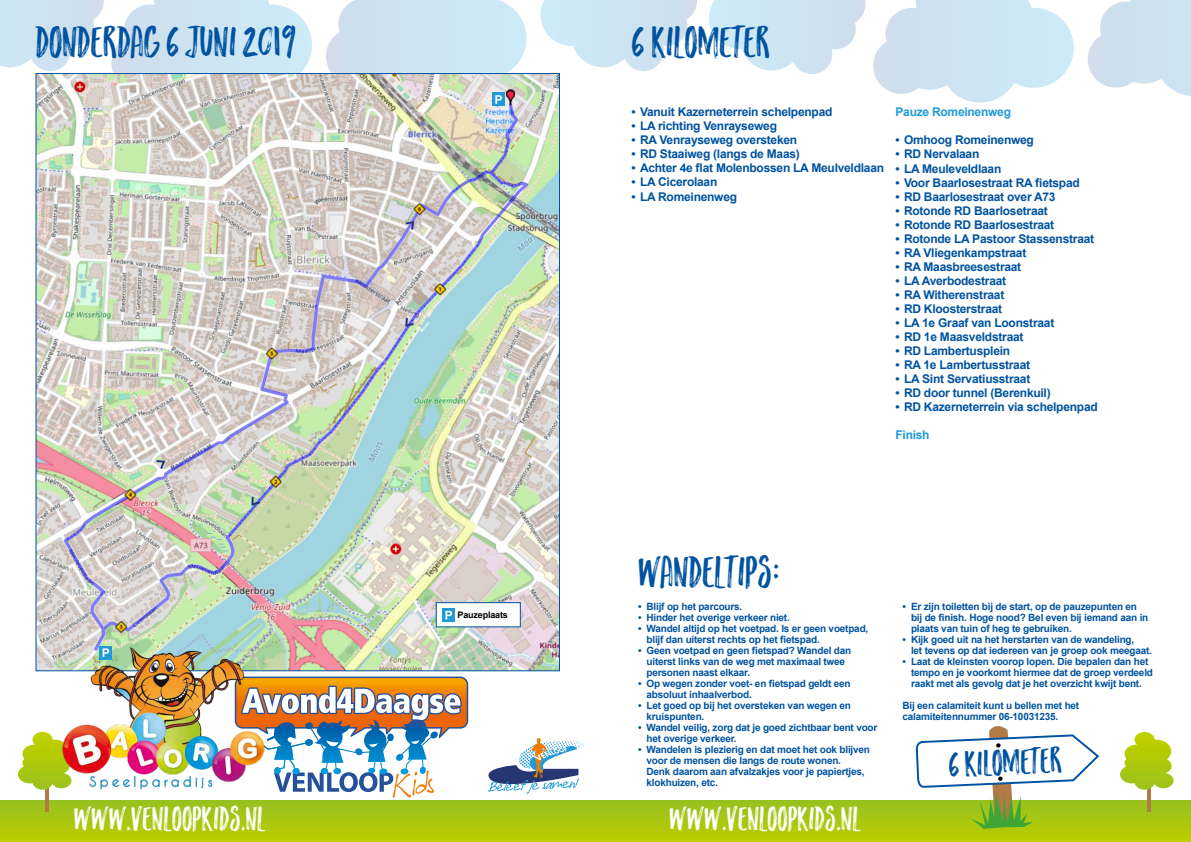
<style>
.page{position:relative;width:1191px;height:842px;background:#fff}
.page>*{position:absolute;margin:0;border:0;box-sizing:border-box;transform-origin:0 0}
.t1{font:43.7px "Hello Sunshine Marker";color:#0053a1}
.t2{font:35.7px "Hello Sunshine Marker";color:#0053a1}
.t3{font:33.7px "Hello Sunshine Marker";color:#fff}
.t4{font:700 12px "Arial";letter-spacing:-.02em;color:#0053a1}
.t5{font:700 12px "Arial";letter-spacing:-.02em;color:#209bd7}
.t6{font:700 10px/11px "Arial";letter-spacing:-.02em;color:#0053a1}
.t7{font:700 9px "Arial";letter-spacing:-.02em;color:#000}
</style>
<div class="page">
<div style="left:0;top:800px;width:1191px;height:42px;background:linear-gradient(to bottom,#96c121,#bbcd00)"></div>
<hr style="left:45px;top:777px;width:4px;height:34px;background:#b17a47">
<svg style="left:18px;top:732px;width:29px;height:58px"></svg>
<svg style="left:1146px;top:790px;width:4px;height:21px"></svg>
<svg style="left:1120px;top:732px;width:53px;height:58px"></svg>
<svg style="left:0;top:0;width:104px;height:71px"></svg>
<svg style="left:709px;top:0;width:156px;height:74px"></svg>
<svg style="left:540px;top:0;width:157px;height:71px"></svg>
<svg style="left:1087px;top:0;width:104px;height:96px"></svg>
<svg style="left:111px;top:0;width:201px;height:73px;background:#d2e7f3"></svg>
<svg style="left:873px;top:0;width:200px;height:103px"></svg>
<svg style="left:916px;top:726px;width:184px;height:116px"></svg>
<svg style="left:275px;top:676px;width:193px;height:122px"></svg>
<svg style="left:488px;top:738px;width:96px;height:56px"></svg>
<img style="left:38px;top:75px;width:520px;height:594px">
<svg style="left:404px;top:220px;width:11px;height:11px"></svg>
<svg style="left:404px;top:317px;width:11px;height:11px"></svg>
<svg style="left:155px;top:459px;width:12px;height:11px"></svg>
<svg style="left:250px;top:496px;width:11px;height:11px"></svg>
<img style="left:47px;top:632px;width:228px;height:170px">
<svg style="left:100px;top:646px;width:12px;height:13px"></svg>
<svg style="left:103px;top:648px;width:6px;height:9px"></svg>
<div style="left:436px;top:602px;width:85px;height:25px;background:#fff;border:1px solid #0053a1"></div>
<div style="left:443px;top:608px;width:12px;height:14px;background:#209bd7"></div>
<svg style="left:445px;top:611px;width:7px;height:8px"></svg>
<div style="left:492px;top:92px;width:13px;height:14px;background:#209bd7"></div>
<svg style="left:326px;top:0;width:200px;height:104px;background:#cfdee5"></svg>
<h1 class="t1" style="left:36px;top:17px;width:262px">DONDERDAG 6 JUNI 2019</h1>
<h1 class="t1" style="left:631px;top:17px;width:141px">6 KILOMETER</h1>
<p class="t4" style="left:631px;top:104px;width:202px">• Vanuit Kazerneterrein schelpenpad</p>
<p class="t4" style="left:631px;top:118px;width:147px">• LA richting Venrayseweg</p>
<p class="t4" style="left:631px;top:132px;width:167px">• RA Venrayseweg oversteken</p>
<p class="t4" style="left:631px;top:146px;width:170px">• RD Staaiweg (langs de Maas)</p>
<p class="t4" style="left:631px;top:160px;width:254px">• Achter 4e flat Molenbossen LA Meulveldlaan</p>
<p class="t4" style="left:631px;top:174px;width:87px">• LA Cicerolaan</p>
<p class="t4" style="left:631px;top:188px;width:107px">• LA Romeinenweg</p>
<p class="t5" style="left:895px;top:104px;width:117px">Pauze Romeinenweg</p>
<p class="t4" style="left:895px;top:132px;width:140px">• Omhoog Romeinenweg</p>
<p class="t4" style="left:895px;top:146px;width:85px">• RD Nervalaan</p>
<p class="t4" style="left:895px;top:160px;width:107px">• LA Meuleveldlaan</p>
<p class="t4" style="left:895px;top:174px;width:186px">• Voor Baarlosestraat RA fietspad</p>
<p class="t4" style="left:895px;top:188px;width:162px">• RD Baarlosestraat over A73</p>
<p class="t4" style="left:895px;top:202px;width:154px">• Rotonde RD Baarlosetraat</p>
<p class="t4" style="left:895px;top:216px;width:160px">• Rotonde RD Baarlosestraat</p>
<p class="t4" style="left:895px;top:230px;width:200px">• Rotonde LA Pastoor Stassenstraat</p>
<p class="t4" style="left:895px;top:244px;width:132px">• RA Vliegenkampstraat</p>
<p class="t4" style="left:895px;top:258px;width:127px">• RA Maasbreesestraat</p>
<p class="t4" style="left:895px;top:272px;width:112px">• LA Averbodestraat</p>
<p class="t4" style="left:895px;top:286px;width:110px">• RA Witherenstraat</p>
<p class="t4" style="left:895px;top:300px;width:108px">• RD Kloosterstraat</p>
<p class="t4" style="left:895px;top:314px;width:160px">• LA 1e Graaf van Loonstraat</p>
<p class="t4" style="left:895px;top:328px;width:129px">• RD 1e Maasveldstraat</p>
<p class="t4" style="left:895px;top:342px;width:116px">• RD Lambertusplein</p>
<p class="t4" style="left:895px;top:356px;width:136px">• RA 1e Lambertusstraat</p>
<p class="t4" style="left:895px;top:370px;width:136px">• LA Sint Servatiusstraat</p>
<p class="t4" style="left:895px;top:384px;width:157px">• RD door tunnel (Berenkuil)</p>
<p class="t4" style="left:895px;top:398px;width:204px">• RD Kazerneterrein via schelpenpad</p>
<p class="t5" style="left:895px;top:426px;width:36px">Finish</p>
<p class="t7" style="left:457px;top:609px;width:52px">Pauzeplaats</p>
<h1 class="t1" style="left:638px;top:546px;width:144px">WANDELTIPS:</h1>
<p class="t6" style="left:638px;top:601px;width:106px">• Blijf op het parcours.</p>
<p class="t6" style="left:638px;top:612px;width:153px">• Hinder het overige verkeer niet.</p>
<p class="t6" style="left:646px;top:623px;width:223px;text-indent:-9px">• Wandel altijd op het voetpad. Is er geen voetpad, blijf dan uiterst rechts op het fietspad.</p>
<p class="t6" style="left:646px;top:645px;width:206px;text-indent:-8px">• Geen voetpad en geen fietspad? Wandel dan uiterst links van de weg met maximaal twee personen naast elkaar.</p>
<p class="t6" style="left:646px;top:678px;width:206px;text-indent:-8px">• Op wegen zonder voet- en fietspad geldt een absoluut inhaalverbod.</p>
<p class="t6" style="left:646px;top:700px;width:206px;text-indent:-8px">• Let goed op bij het oversteken van wegen en kruispunten.</p>
<p class="t6" style="left:646px;top:722px;width:232px;text-indent:-8px">• Wandel veilig, zorg dat je goed zichtbaar bent voor het overige verkeer.</p>
<p class="t6" style="left:646px;top:744px;width:225px;text-indent:-8px">• Wandelen is plezierig en dat moet het ook blijven voor de mensen die langs de route wonen.<br>Denk daarom aan afvalzakjes voor je papiertjes, klokhuizen, etc.</p>
<h3 class="t3" style="left:74px;top:799px;width:193px">WWW.VENLOOPKIDS.NL</h3>
<h3 class="t3" style="left:669px;top:799px;width:193px">WWW.VENLOOPKIDS.NL</h3>
<p class="t6" style="left:911px;top:601px;width:239px;text-indent:-8px">• Er zijn toiletten bij de start, op de pauzepunten en bij de finish. Hoge nood? Bel even bij iemand aan in plaats van tuin of heg te gebruiken.</p>
<p class="t6" style="left:911px;top:634px;width:242px;text-indent:-8px">• Kijk goed uit na het herstarten van de wandeling,<br>let tevens op dat iedereen van je groep ook meegaat.</p>
<p class="t6" style="left:911px;top:656px;width:243px;text-indent:-8px">• Laat de kleinsten voorop lopen. Die bepalen dan het tempo en je voorkomt hiermee dat de groep verdeeld raakt met als gevolg dat je het overzicht kwijt bent.</p>
<p class="t6" style="left:902px;top:700px;width:178px">Bij een calamiteit kunt u bellen met het calamiteitennummer 06-10031235.</p>
<h2 class="t2" style="left:948px;top:744px;width:115px;rotate:-2deg">6 KILOMETER</h2>
</div>
